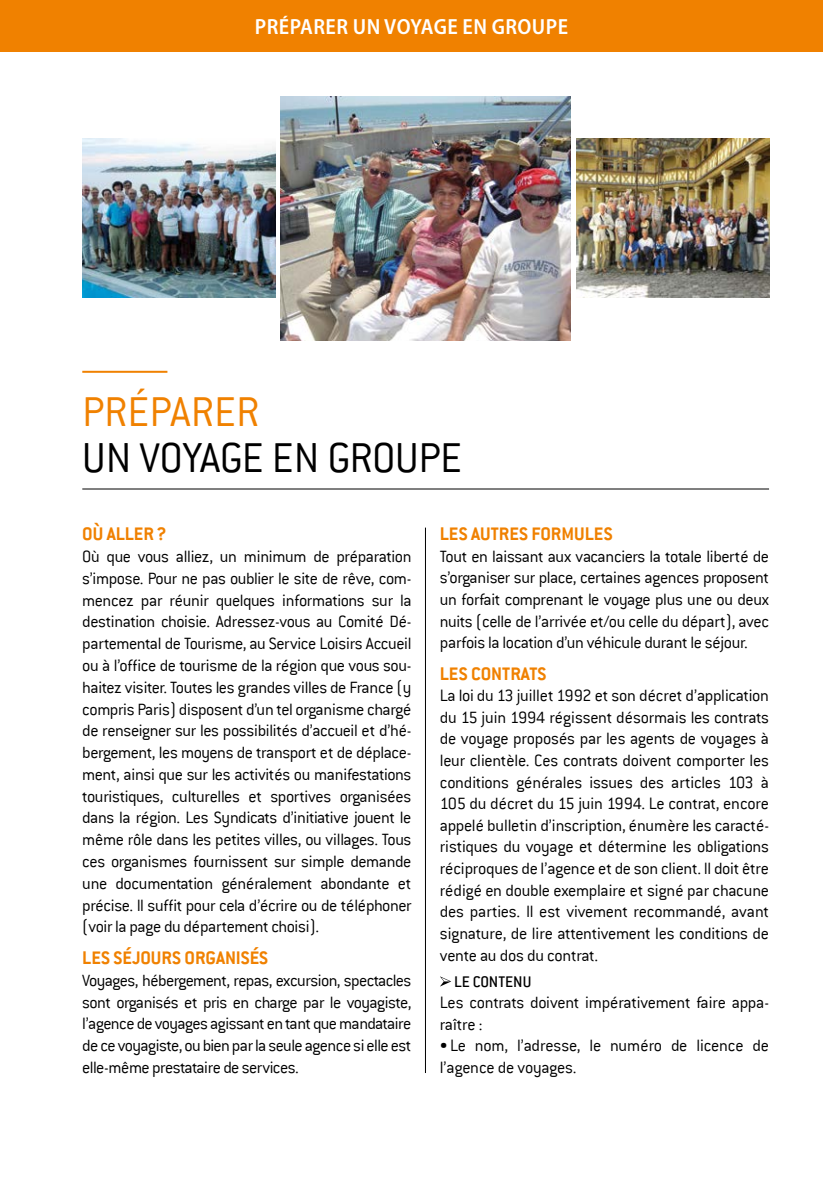
<style>
.page{position:relative;width:823px;height:1191px;background:#fff}
.page>*{position:absolute;margin:0;border:0;box-sizing:border-box;transform-origin:0 0}
.t1{font:300 46px "Conduit ITC";letter-spacing:-.015em;color:#000}
.t2{font:300 46px "Conduit ITC";color:#f08100}
.t3{font:600 semi-condensed 22px "Myriad Pro";letter-spacing:.02em;color:#fff}
.t4{font:700 20px "Conduit ITC";color:#f08100}
.t5{font:300 18px/21.8px "Conduit ITC";letter-spacing:-.02em;color:#000;text-align:justify}
.t6{font:500 17px "Conduit ITC";color:#000}
</style>
<div class="page">
<div style="left:0;top:0;width:822px;height:51px;background:#f08100"></div>
<svg style="left:440px;top:976px;width:11px;height:10px"></svg>
<img style="left:576px;top:139px;width:192px;height:159px">
<img style="left:281px;top:96px;width:289px;height:244px">
<img style="left:82px;top:139px;width:193px;height:159px">
<hr style="left:82px;top:488px;width:686px;height:1px;background:#000">
<hr style="left:82px;top:371px;width:85px;height:2px;background:#f08100">
<hr style="left:425px;top:527px;width:1px;height:546px;background:#000">
<p class="t3" style="left:255px;top:14px;width:314px">PRÉPARER UN VOYAGE EN GROUPE</p>
<h1 class="t2" style="left:82px;top:386px;width:179px">préparer</h1>
<h1 class="t1" style="left:82px;top:432px;width:381px">un voyage en groupe</h1>
<p class="t4" style="left:82px;top:522px;width:86px">OÙ ALLER?</p>
<p class="t5" style="left:82px;top:545px;width:330px">Où que vous alliez, un minimum de préparation s’impose. Pour ne pas oublier le site de rêve, com&shy;mencez par réunir quelques informations sur la destination choisie. Adressez-vous au Comité Dé&shy;partemental de Tourisme, au Service Loisirs Accueil ou à l’office de tourisme de la région que vous sou&shy;haitez visiter. Toutes les grandes villes de France (y compris Paris) disposent d’un tel organisme chargé de renseigner sur les possibilités d’accueil et d’hé&shy;bergement, les moyens de transport et de déplace&shy;ment, ainsi que sur les activités ou manifestations touristiques, culturelles et sportives organisées dans la région. Les Syndicats d’initiative jouent le même rôle dans les petites villes, ou villages. Tous ces organismes fournissent sur simple demande une documentation généralement abondante et précise. Il suffit pour cela d’écrire ou de téléphoner (voir la page du département choisi).</p>
<p class="t4" style="left:82px;top:946px;width:187px">LES SÉJOURS ORGANISÉS</p>
<p class="t5" style="left:82px;top:969px;width:330px">Voyages, hébergement, repas, excursion, spectacles sont organisés et pris en charge par le voyagiste, l’agence de voyages agissant en tant que mandataire de ce voyagiste, ou bien par la seule agence si elle est elle-même prestataire de services.</p>
<p class="t4" style="left:439px;top:522px;width:174px">LES AUTRES FORMULES</p>
<p class="t5" style="left:439px;top:545px;width:330px">Tout en laissant aux vacanciers la totale liberté de s’organiser sur place, certaines agences proposent un forfait comprenant le voyage plus une ou deux nuits (celle de l’arrivée et/ou celle du départ), avec parfois la location d’un véhicule durant le séjour.</p>
<p class="t4" style="left:439px;top:661px;width:108px">LES CONTRATS</p>
<p class="t5" style="left:439px;top:685px;width:330px">La loi du 13 juillet 1992 et son décret d’application du 15 juin 1994 régissent désormais les contrats de voyage proposés par les agents de voyages à leur clientèle. Ces contrats doivent comporter les conditions générales issues des articles 103 à 105 du décret du 15 juin 1994. Le contrat, encore appelé bulletin d’inscription, énumère les caracté&shy;ristiques du voyage et détermine les obligations réciproques de l’agence et de son client. Il doit être rédigé en double exemplaire et signé par chacune des parties. Il est vivement recommandé, avant signature, de lire attentivement les conditions de vente au dos du contrat.</p>
<p class="t6" style="left:451px;top:971px;width:82px">LE CONTENU</p>
<p class="t5" style="left:439px;top:991px;width:330px">Les contrats doivent impérativement faire appa&shy;raître :</p>
<p class="t5" style="left:439px;top:1035px;width:330px">• Le nom, l’adresse, le numéro de licence de l’agence de voyages.</p>
</div>
